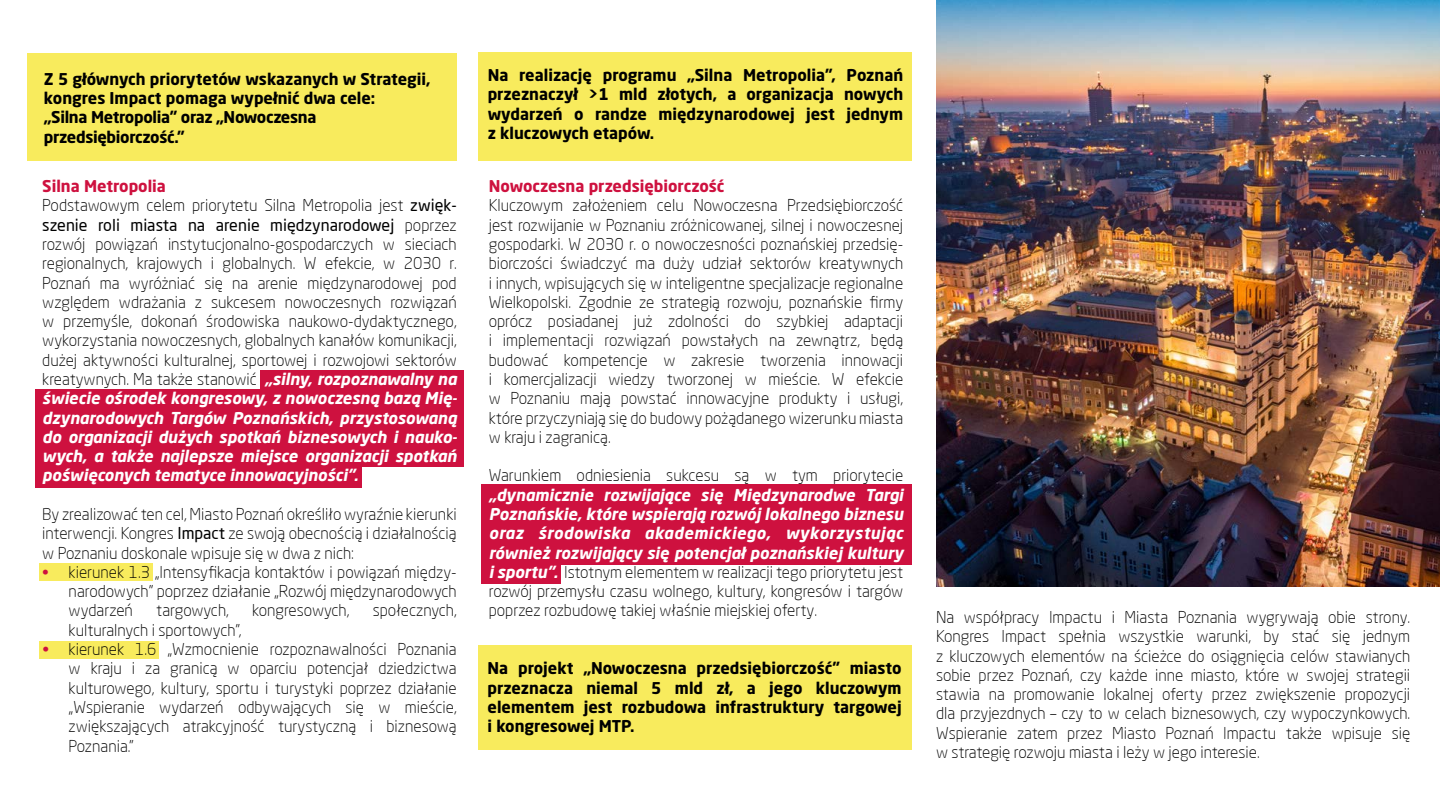
<style>
.page{position:relative;width:1440px;height:810px;background:#fff}
.page>*{position:absolute;margin:0;border:0;box-sizing:border-box;transform-origin:0 0}
.t1{font:300 16.05px/19.3px "Neo Sans Pro";color:#000;text-align:justify}
.t2{font:700 16.05px/19.3px "Neo Sans Pro";color:#000;text-align:justify}
.t3{font:italic 700 16.05px/19.3px "Neo Sans Pro";color:#fff;text-align:justify}
.t4{font:700 16.05px "Neo Sans Pro";color:#ce113f}
.s1{font-weight:700;color:#ce113f}
.s2{font-weight:400}
.s3{font-weight:700;font-style:italic;color:#fff}
.s4{color:#ce113f}
.s5{font-weight:300;font-style:normal;color:#000}
</style>
<div class="page">
<div style="left:478px;top:645px;width:434px;height:105px;background:#f8eb5d"></div>
<div style="left:482px;top:484px;width:430px;height:80px;background:#ce113f"></div>
<div style="left:482px;top:538px;width:79px;height:45px;background:#ce113f"></div>
<div style="left:35px;top:389px;width:429px;height:78px;background:#ce113f"></div>
<div style="left:35px;top:424px;width:327px;height:64px;background:#ce113f"></div>
<div style="left:260px;top:370px;width:204px;height:58px;background:#ce113f"></div>
<div style="left:39px;top:563px;width:114px;height:18px;background:#f8eb5d"></div>
<div style="left:39px;top:641px;width:120px;height:18px;background:#f8eb5d"></div>
<div style="left:27px;top:53px;width:430px;height:108px;background:#f8eb5d"></div>
<div style="left:478px;top:52px;width:434px;height:109px;background:#f8eb5d"></div>
<img style="left:936px;top:0;width:504px;height:587px">
<p class="t2" style="left:44px;top:69px;width:388px;text-align:left">Z 5 głównych priorytetów wskazanych w Strategii, kongres Impact pomaga wypełnić dwa cele:<br>„Silna Metropolia” oraz „Nowoczesna przedsiębiorczość.”</p>
<p class="t2" style="left:488px;top:65px;width:417px">Na realizację programu „Silna Metropolia”, Poznań przeznaczył &gt;1 mld złotych, a organizacja nowych wydarzeń o randze międzynarodowej jest jednym z kluczowych etapów.</p>
<p class="t1" style="left:42px;top:176px;width:416px;text-align:left"><span class="s1">Silna Metropolia<br></span>Podstawowym celem priorytetu Silna Metropolia jest <span class="s2">zwięk&shy;szenie roli miasta na arenie międzynarodowej</span> poprzez rozwój powiązań instytucjonalno-gospodarczych w sieciach regionalnych, krajowych i globalnych. W efekcie, w 2030 r.<br>Poznań ma wyróżniać się na arenie międzynarodowej pod względem wdrażania z sukcesem nowoczesnych rozwiązań w przemyśle, dokonań środowiska naukowo-dydaktycznego, wykorzystania nowoczesnych, globalnych kanałów komunikacji, dużej aktywności kulturalnej, sportowej i rozwojowi sektorów kreatywnych. Ma także stanowić <span class="s3">„silny, rozpoznawalny na świecie ośrodek kongresowy, z nowoczesną bazą Mię&shy;dzynarodowych Targów Poznańskich, przystosowaną do organizacji dużych spotkań biznesowych i nauko&shy;wych, a także najlepsze miejsce organizacji spotkań poświęconych tematyce innowacyjności”.</span></p>
<p class="t1" style="left:42px;top:504px;width:416px">By zrealizować ten cel, Miasto Poznań określiło wyraźnie kierunki interwencji. Kongres <span class="s2">Impact</span> ze swoją obecnością i działalnością w Poznaniu doskonale wpisuje się w dwa z nich:</p>
<p class="t1" style="left:69px;top:562px;width:390px;text-indent:-26px"><span class="s4">•</span> kierunek 1.3 „Intensyfikacja kontaktów i powiązań między&shy;narodowych” poprzez działanie „Rozwój międzynarodowych wydarzeń</p>
<p class="t1" style="left:156px;top:601px;width:74px">targowych,</p>
<p class="t1" style="left:252px;top:601px;width:99px">kongresowych,</p>
<p class="t1" style="left:373px;top:601px;width:85px">społecznych,</p>
<p class="t1" style="left:69px;top:620px;width:175px">kulturalnych i sportowych”,</p>
<p class="t1" style="left:69px;top:639px;width:390px;text-indent:-26px"><span class="s4">•</span> kierunek 1.6 „Wzmocnienie rozpoznawalności Poznania w kraju i za granicą w oparciu potencjał dziedzictwa kulturowego, kultury, sportu i turystyki poprzez działanie „Wspieranie wydarzeń odbywających się w mieście, zwiększających atrakcyjność turystyczną i biznesową Poznania.”</p>
<p class="t4" style="left:489px;top:176px;width:237px">Nowoczesna przedsiębiorczość</p>
<p class="t1" style="left:489px;top:196px;width:416px">Kluczowym założeniem celu Nowoczesna Przedsiębiorczość jest rozwijanie w Poznaniu zróżnicowanej, silnej i nowoczesnej gospodarki. W 2030 r. o nowoczesności poznańskiej przedsię&shy;biorczości świadczyć ma duży udział sektorów kreatywnych i innych, wpisujących się w inteligentne specjalizacje regionalne Wielkopolski. Zgodnie ze strategią rozwoju, poznańskie firmy oprócz posiadanej już zdolności do szybkiej adaptacji i implementacji rozwiązań powstałych na zewnątrz, będą budować kompetencje w zakresie tworzenia innowacji i komercjalizacji wiedzy tworzonej w mieście. W efekcie w Poznaniu mają powstać innowacyjne produkty i usługi, które przyczyniają się do budowy pożądanego wizerunku miasta w kraju i zagranicą.</p>
<p class="t1" style="left:489px;top:466px;width:416px">Warunkiem odniesienia sukcesu są w tym priorytecie</p>
<p class="t3" style="left:489px;top:485px;width:416px">„dynamicznie rozwijające się Międzynarodwe Targi Poznańskie, które wspierają rozwój lokalnego biznesu oraz środowiska akademickiego, wykorzystując również rozwijający się potencjał poznańskiej kultury i sportu”. <span class="s5">Istotnym elementem w realizacji tego priorytetu jest rozwój przemysłu czasu wolnego, kultury, kongresów i targów poprzez rozbudowę takiej właśnie miejskiej oferty.</span></p>
<p class="t2" style="left:488px;top:658px;width:416px">Na projekt „Nowoczesna przedsiębiorczość” miasto przeznacza niemal 5 mld zł, a jego kluczowym elementem jest rozbudowa infrastruktury targowej i kongresowej MTP.</p>
<p class="t1" style="left:936px;top:607px;width:476px">Na współpracy Impactu i Miasta Poznania wygrywają obie strony.<br>Kongres Impact spełnia wszystkie warunki, by stać się jednym z kluczowych elementów na ścieżce do osiągnięcia celów stawianych sobie przez Poznań, czy każde inne miasto, które w swojej strategii stawia na promowanie lokalnej oferty przez zwiększenie propozycji dla przyjezdnych – czy to w celach biznesowych, czy wypoczynkowych.<br>Wspieranie zatem przez Miasto Poznań Impactu także wpisuje się w strategię rozwoju miasta i leży w jego interesie.</p>
</div>
